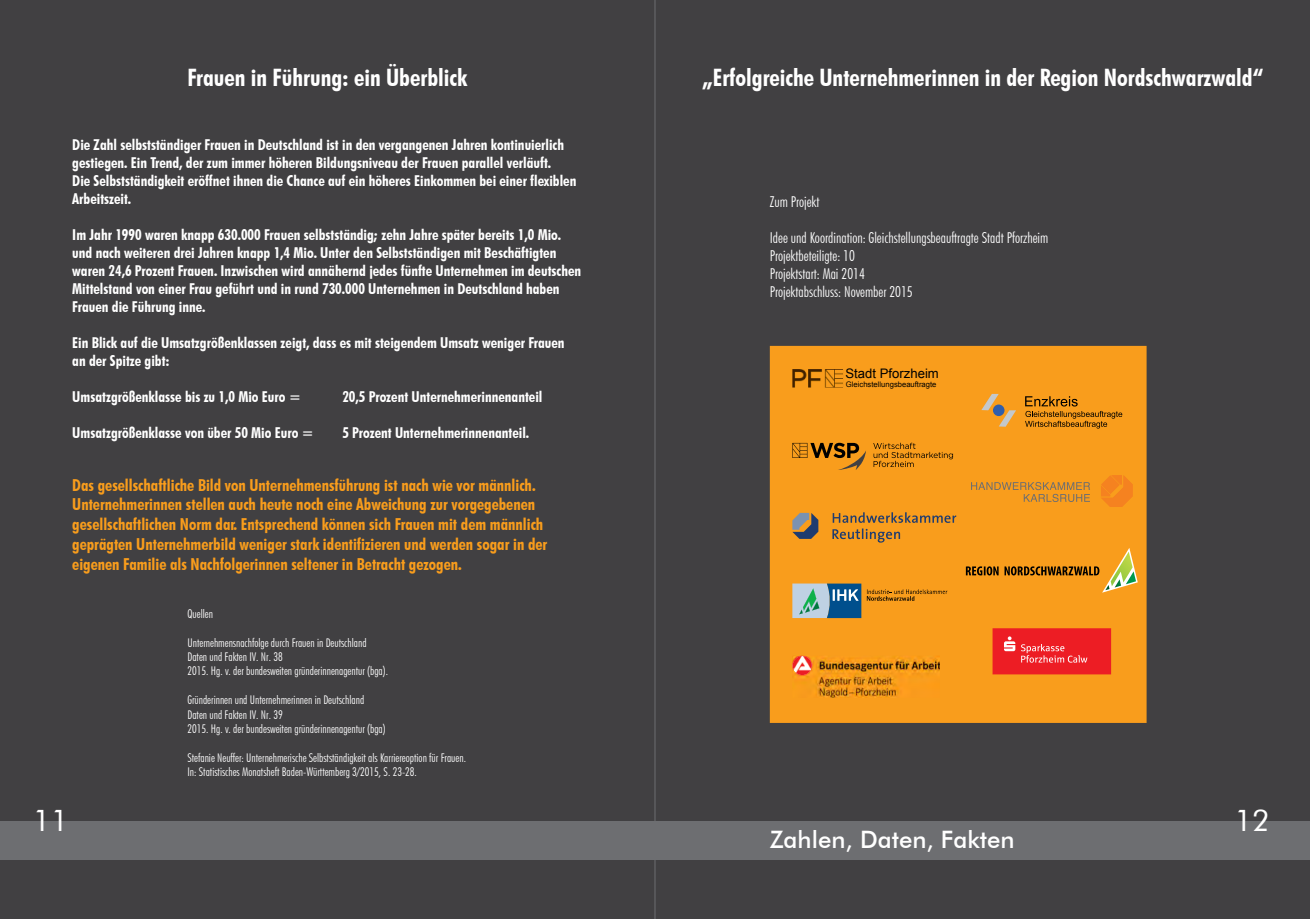
<style>
.page{position:relative;width:1310px;height:919px;background:#fff}
.page>*{position:absolute;margin:0;border:0;box-sizing:border-box;transform-origin:0 0}
.t1{font:30px "Futura BT";color:#fff}
.t2{font:700 condensed 24px "Futura BT";color:#fff}
.t3{font:500 24px "Futura BT";color:#fff}
.t4{font:700 condensed 16.5px/19.8px "Futura BT";color:#f99d1c}
.t5{font:700 condensed 15px/18px "Futura BT";color:#fff}
.t6{font:300 condensed 15px/18px "Futura BT";color:#fff}
.t7{font:13.05px "Arial";color:#000}
.t8{font:300 condensed 12px/14.4px "Futura BT";color:#fff}
.t9{font:7.65px "Arial";color:#000}
</style>
<div class="page">
<div style="left:0;top:0;width:1310px;height:918px;background:#414042"></div>
<div style="left:0;top:821px;width:1310px;height:38px;background:#6d6e71"></div>
<div style="left:770px;top:346px;width:376px;height:376px;background:#f99d1c"></div>
<img style="left:792px;top:369px;width:51px;height:18px">
<svg style="left:873px;top:442px;width:80px;height:25px"></svg>
<svg style="left:792px;top:443px;width:74px;height:27px"></svg>
<svg style="left:1101px;top:475px;width:31px;height:32px"></svg>
<svg style="left:971px;top:482px;width:119px;height:20px"></svg>
<svg style="left:966px;top:566px;width:32px;height:9px"></svg>
<svg style="left:1004px;top:548px;width:133px;height:44px"></svg>
<div style="left:992px;top:628px;width:119px;height:46px;background:#ed1d24"></div>
<svg style="left:1021px;top:644px;width:66px;height:18px"></svg>
<svg style="left:1004px;top:636px;width:11px;height:15px"></svg>
<svg style="left:792px;top:513px;width:26px;height:26px"></svg>
<svg style="left:832px;top:512px;width:124px;height:30px"></svg>
<svg style="left:867px;top:589px;width:80px;height:11px"></svg>
<svg style="left:792px;top:583px;width:69px;height:35px;background:#6b9bb3"></svg>
<img style="left:792px;top:655px;width:148px;height:42px">
<img style="left:792px;top:656px;width:20px;height:19px;border-radius:10px">
<svg style="left:1025px;top:396px;width:97px;height:32px"></svg>
<svg style="left:981px;top:394px;width:35px;height:32px"></svg>
<hr style="left:655px;top:0;width:1px;height:918px;background:#6d6e71">
<h2 class="t2" style="left:187px;top:63px;width:281px">Frauen in Führung: ein Überblick</h2>
<p class="t5" style="left:72px;top:136px;width:505px">Die Zahl selbstständiger Frauen in Deutschland ist in den vergangenen Jahren kontinuierlich gestiegen. Ein Trend, der zum immer höheren Bildungsniveau der Frauen parallel verläuft.<br>Die Selbstständigkeit eröffnet ihnen die Chance auf ein höheres Einkommen bei einer flexiblen Arbeitszeit.</p>
<p class="t5" style="left:72px;top:226px;width:510px">Im Jahr 1990 waren knapp 630.000 Frauen selbstständig; zehn Jahre später bereits 1,0 Mio. und nach weiteren drei Jahren knapp 1,4 Mio. Unter den Selbstständigen mit Beschäftigten waren 24,6 Prozent Frauen. Inzwischen wird annähernd jedes fünfte Unternehmen im deutschen Mittelstand von einer Frau geführt und in rund 730.000 Unternehmen in Deutschland haben Frauen die Führung inne.</p>
<p class="t5" style="left:72px;top:334px;width:494px">Ein Blick auf die Umsatzgrößenklassen zeigt, dass es mit steigendem Umsatz weniger Frauen an der Spitze gibt:</p>
<p class="t5" style="left:72px;top:388px;width:230px">Umsatzgrößenklasse bis zu 1,0 Mio Euro =</p>
<p class="t5" style="left:342px;top:388px;width:201px">20,5 Prozent Unternehmerinnenanteil</p>
<p class="t5" style="left:72px;top:424px;width:243px">Umsatzgrößenklasse von über 50 Mio Euro =</p>
<p class="t5" style="left:342px;top:424px;width:188px">5 Prozent Unternehmerinnenanteil.</p>
<p class="t4" style="left:72px;top:474px;width:476px">Das gesellschaftliche Bild von Unternehmensführung ist nach wie vor männlich.<br>Unternehmerinnen stellen auch heute noch eine Abweichung zur vorgegebenen gesellschaftlichen Norm dar. Entsprechend können sich Frauen mit dem männlich geprägten Unternehmerbild weniger stark identifizieren und werden sogar in der eigenen Familie als Nachfolgerinnen seltener in Betracht gezogen.</p>
<p class="t8" style="left:187px;top:606px;width:27px">Quellen</p>
<p class="t8" style="left:187px;top:635px;width:202px">Unternehmensnachfolge durch Frauen in Deutschland<br>Daten und Fakten IV. Nr. 38<br>2015. Hg. v. der bundesweiten gründerinnenagentur (bga).</p>
<p class="t8" style="left:187px;top:692px;width:200px">Gründerinnen und Unternehmerinnen in Deutschland<br>Daten und Fakten IV. Nr. 39<br>2015. Hg. v. der bundesweiten gründerinnenagentur (bga)</p>
<p class="t8" style="left:187px;top:750px;width:280px">Stefanie Neuffer: Unternehmerische Selbstständigkeit als Karriereoption für Frauen.<br>In: Statistisches Monatsheft Baden-Württemberg 3/2015, S. 23-28.</p>
<h2 class="t2" style="left:702px;top:63px;width:562px">„Erfolgreiche Unternehmerinnen in der Region Nordschwarzwald“</h2>
<p class="t6" style="left:770px;top:193px;width:51px">Zum Projekt</p>
<p class="t6" style="left:770px;top:229px;width:280px">Idee und Koordination: Gleichstellungsbeauftragte Stadt Pforzheim Projektbeteiligte: 10<br>Projektstart: Mai 2014<br>Projektabschluss: November 2015</p>
<p class="t7" style="left:845px;top:364px;width:95px">Stadt Pforzheim</p>
<p class="t9" style="left:846px;top:379px;width:92px">Gleichstellungsbeauftragte</p>
<h1 class="t1" style="left:33px;top:802px;width:37px">11</h1>
<h1 class="t1" style="left:1234px;top:802px;width:37px">12</h1>
<h2 class="t3" style="left:770px;top:824px;width:246px">Zahlen, Daten, Fakten</h2>
</div>
